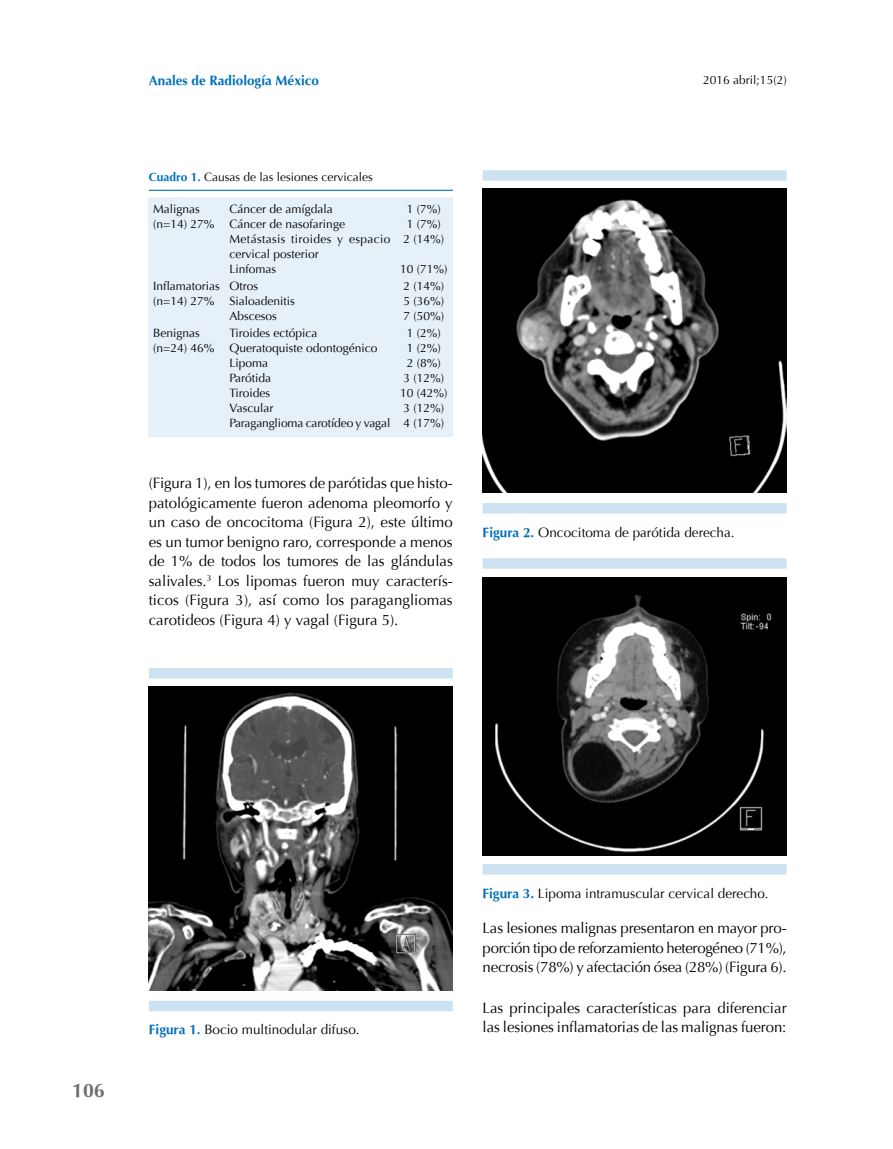
<style>
.page{position:relative;width:893px;height:1149px;background:#fff}
.page>*{position:absolute;margin:0;border:0;box-sizing:border-box;transform-origin:0 0}
.t1{font:700 19.5px "Optima";color:#706f6f}
.t2{font:15px/19.5px "Optima";letter-spacing:-.005em;color:#000;text-align:justify}
.t3{font:13.5px "Optima";color:#000}
.t4{font:700 13.5px "Optima";color:#0070ba}
.t5{font:12px/15px "Optima";color:#000}
.s1{font-weight:700;color:#0070ba}
</style>
<div class="page">
<div style="left:149px;top:197px;width:304px;height:239px;background:#e6f0f8"></div>
<hr style="left:149px;top:190px;width:304px;height:1px;background:#0070ba">
<img style="left:149px;top:686px;width:304px;height:304px">
<img style="left:483px;top:188px;width:303px;height:304px">
<img style="left:482px;top:577px;width:304px;height:278px">
<div style="left:149px;top:1000px;width:304px;height:11px;background:#cde2f1"></div>
<div style="left:483px;top:503px;width:304px;height:10px;background:#cde2f1"></div>
<div style="left:482px;top:863px;width:304px;height:11px;background:#cde2f1"></div>
<div style="left:149px;top:667px;width:304px;height:11px;background:#cde2f1"></div>
<div style="left:483px;top:170px;width:304px;height:11px;background:#cde2f1"></div>
<div style="left:482px;top:558px;width:304px;height:10px;background:#cde2f1"></div>
<p class="t4" style="left:149px;top:73px;width:172px">Anales de Radiología México</p>
<p class="t5" style="left:703px;top:72px;width:85px">2016 abril;15(2)</p>
<p class="t5" style="left:149px;top:170px;width:226px"><span class="s1">Cuadro 1.</span> Causas de las lesiones cervicales</p>
<p class="t5" style="left:153px;top:202px;width:63px">Malignas (n=14) 27%</p>
<p class="t5" style="left:230px;top:202px;width:162px">Cáncer de amígdala<br>Cáncer de nasofaringe<br>Metástasis tiroides y espacio cervical posterior<br>Linfomas</p>
<p class="t5" style="left:403px;top:202px;width:42px">1 (7%)<br>1 (7%)<br>2 (14%)</p>
<p class="t5" style="left:400px;top:262px;width:49px">10 (71%)</p>
<p class="t5" style="left:153px;top:278px;width:68px">Inflamatorias (n=14) 27%</p>
<p class="t5" style="left:230px;top:278px;width:67px">Otros<br>Sialoadenitis<br>Abscesos</p>
<p class="t5" style="left:403px;top:278px;width:42px;text-align:justify">2 (14%)<br>5 (36%)<br>7 (50%)</p>
<p class="t5" style="left:153px;top:325px;width:63px">Benignas (n=24) 46%</p>
<p class="t5" style="left:230px;top:325px;width:162px">Tiroides ectópica<br>Queratoquiste odontogénico<br>Lipoma<br>Parótida<br>Tiroides<br>Vascular<br>Paraganglioma carotídeo y vagal</p>
<p class="t5" style="left:400px;top:325px;width:49px;text-align:center">1 (2%)<br>1 (2%)<br>2 (8%)<br>3 (12%)<br>10 (42%)<br>3 (12%)<br>4 (17%)</p>
<p class="t2" style="left:149px;top:473px;width:306px">(Figura 1), en los tumores de parótidas que histo&shy;patológicamente fueron adenoma pleomorfo y un caso de oncocitoma (Figura 2), este último es un tumor benigno raro, corresponde a menos de 1% de todos los tumores de las glándulas salivales.<sup>3</sup> Los lipomas fueron muy caracterís&shy;ticos (Figura 3), así como los paragangliomas carotideos (Figura 4) y vagal (Figura 5).</p>
<p class="t3" style="left:483px;top:524px;width:253px"><span class="s1">Figura 2.</span> Oncocitoma de parótida derecha.</p>
<h1 class="t1" style="left:72px;top:1079px;width:34px">106</h1>
<p class="t3" style="left:149px;top:1021px;width:212px"><span class="s1">Figura 1.</span> Bocio multinodular difuso.</p>
<p class="t3" style="left:482px;top:884px;width:288px"><span class="s1">Figura 3.</span> Lipoma intramuscular cervical derecho.</p>
<p class="t2" style="left:483px;top:918px;width:306px">Las lesiones malignas presentaron en mayor pro&shy;porción tipo de reforzamiento heterogéneo (71%), necrosis (78%) y afectación ósea (28%) (Figura 6).</p>
<p class="t2" style="left:483px;top:997px;width:305px">Las principales características para diferenciar las lesiones inflamatorias de las malignas fueron:</p>
</div>
